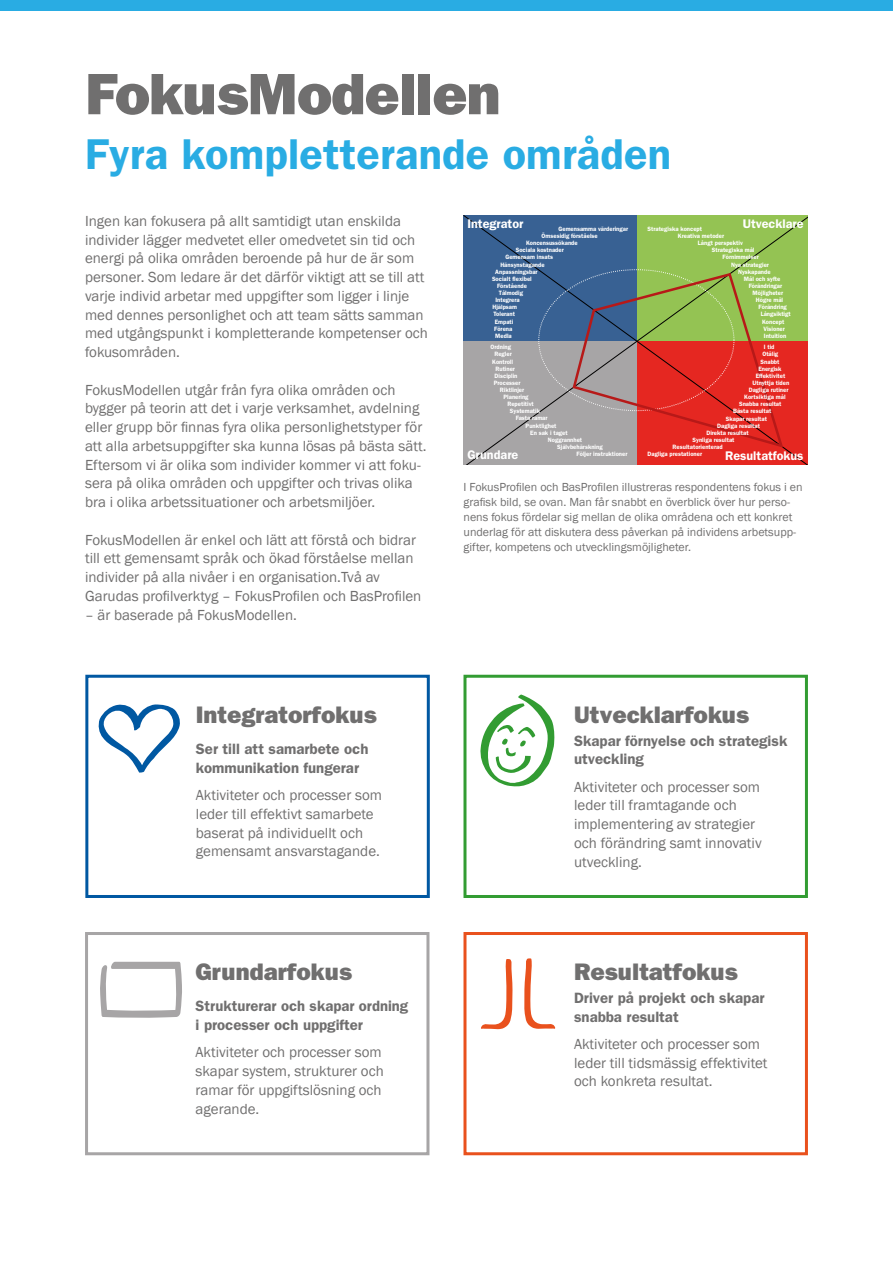
<style>
.page{position:relative;width:893px;height:1263px;background:#fff}
.page>*{position:absolute;margin:0;border:0;box-sizing:border-box;transform-origin:0 0}
.t1{font:800 58.65px "Franklin Gothic";letter-spacing:-.015em;color:#706f6f}
.t2{font:600 43.35px "Franklin Gothic";letter-spacing:.005em;color:#29ace3}
.t3{font:800 24px "Franklin Gothic";color:#706f6f}
.t4{font:15px/18.8px "Franklin Gothic";color:#706f6f}
.t5{font:600 15px/18.8px "Franklin Gothic";color:#706f6f}
.t6{font:600 12.6px "Franklin Gothic";color:#fff}
.t7{font:12px/15px "Franklin Gothic";color:#706f6f}
.t8{font:600 6.3px "Franklin Gothic";color:#fff;scale:.95 1}
</style>
<div class="page">
<div style="left:463px;top:675px;width:345px;height:223px;border:3px solid #329c32"></div>
<svg style="left:463px;top:215px;width:345px;height:249px;background:#80857c"></svg>
<svg style="left:571px;top:271px;width:214px;height:178px;background:#ad6b52"></svg>
<svg style="left:480px;top:694px;width:75px;height:93px"></svg>
<div style="left:85px;top:675px;width:345px;height:223px;border:3px solid #0058a2"></div>
<svg style="left:98px;top:704px;width:82px;height:69px"></svg>
<div style="left:463px;top:932px;width:345px;height:223px;border:3px solid #e9511d"></div>
<svg style="left:524px;top:958px;width:31px;height:71px"></svg>
<svg style="left:481px;top:959px;width:31px;height:71px"></svg>
<div style="left:85px;top:932px;width:344px;height:223px;border:3px solid #a7a5a6"></div>
<svg style="left:100px;top:962px;width:82px;height:56px"></svg>
<div style="left:0;top:0;width:893px;height:11px;background:#29ace3"></div>
<h1 class="t1" style="left:85px;top:60px;width:417px">FokusModellen</h1>
<h2 class="t2" style="left:85px;top:129px;width:587px">Fyra kompletterande områden</h2>
<p class="t4" style="left:85px;top:212px;width:344px">Ingen kan fokusera på allt samtidigt utan enskilda individer lägger medvetet eller omedvetet sin tid och energi på olika områden beroende på hur de är som personer. Som ledare är det därför viktigt att se till att varje individ arbetar med uppgifter som ligger i linje med dennes personlighet och att team sätts samman med utgångspunkt i kompletterande kompetenser och fokusområden.</p>
<p class="t4" style="left:85px;top:380px;width:343px">FokusModellen utgår från fyra olika områden och bygger på teorin att det i varje verksamhet, avdelning eller grupp bör finnas fyra olika personlighetstyper för att alla arbetsuppgifter ska kunna lösas på bästa sätt.<br>Eftersom vi är olika som individer kommer vi att foku&shy;sera på olika områden och uppgifter och trivas olika bra i olika arbetssituationer och arbetsmiljöer.</p>
<p class="t4" style="left:85px;top:530px;width:338px">FokusModellen är enkel och lätt att förstå och bidrar till ett gemensamt språk och ökad förståelse mellan individer på alla nivåer i en organisation.Två av Garudas profilverktyg – FokusProfilen och BasProfilen</p>
<p class="t4" style="left:85px;top:605px;width:213px">– är baserade på FokusModellen.</p>
<p class="t6" style="left:467px;top:217px;width:58px">Integrator</p>
<p class="t6" style="left:743px;top:217px;width:62px">Utvecklare</p>
<p class="t8" style="left:559px;top:225px;width:75px">Gemensamma värderingar</p>
<p class="t8" style="left:648px;top:225px;width:59px">Strategiska koncept</p>
<p class="t8" style="left:678px;top:232px;width:50px">Kreativa metoder</p>
<p class="t8" style="left:698px;top:239px;width:49px">Långt perspektiv</p>
<p class="t8" style="left:712px;top:246px;width:46px">Strategiska mål</p>
<p class="t8" style="left:723px;top:253px;width:40px">Förnimmelser</p>
<p class="t8" style="left:731px;top:261px;width:41px">Nya strategier</p>
<p class="t8" style="left:738px;top:268px;width:36px">Nyskapande</p>
<p class="t8" style="left:744px;top:275px;width:40px">Mål och syfte</p>
<p class="t8" style="left:749px;top:282px;width:37px">Förändringar</p>
<p class="t8" style="left:753px;top:289px;width:34px">Möjligheter</p>
<p class="t8" style="left:756px;top:296px;width:30px">Högre mål</p>
<p class="t8" style="left:759px;top:303px;width:31px">Förändring</p>
<p class="t8" style="left:761px;top:310px;width:33px">Långsiktigt</p>
<p class="t8" style="left:762px;top:318px;width:25px">Koncept</p>
<p class="t8" style="left:763px;top:325px;width:24px">Visioner</p>
<p class="t8" style="left:764px;top:332px;width:25px">Intuition</p>
<p class="t8" style="left:764px;top:343px;width:13px">I tid</p>
<p class="t8" style="left:762px;top:350px;width:18px">Otålig</p>
<p class="t8" style="left:761px;top:358px;width:21px">Snabbt</p>
<p class="t8" style="left:758px;top:365px;width:26px">Energisk</p>
<p class="t8" style="left:756px;top:372px;width:33px">Effektivitet</p>
<p class="t8" style="left:752px;top:379px;width:40px">Utnyttja tiden</p>
<p class="t8" style="left:749px;top:386px;width:43px">Dagliga rutiner</p>
<p class="t8" style="left:744px;top:393px;width:45px">Kortsiktiga mål</p>
<p class="t8" style="left:739px;top:400px;width:46px">Snabba resultat</p>
<p class="t8" style="left:733px;top:407px;width:42px">Bästa resultat</p>
<p class="t8" style="left:726px;top:415px;width:45px">Skapar resultat</p>
<p class="t8" style="left:717px;top:422px;width:47px">Dagliga resultat</p>
<p class="t8" style="left:706px;top:429px;width:46px">Direkta resultat</p>
<p class="t8" style="left:693px;top:436px;width:46px">Synliga resultat</p>
<p class="t8" style="left:673px;top:443px;width:54px">Resultatorienterad</p>
<p class="t8" style="left:648px;top:450px;width:59px">Dagliga prestationer</p>
<p class="t8" style="left:542px;top:232px;width:61px">Ömsesidig förståelse</p>
<p class="t8" style="left:526px;top:239px;width:56px">Koncensussökande</p>
<p class="t8" style="left:516px;top:246px;width:52px">Sociala kostnader</p>
<p class="t8" style="left:505px;top:254px;width:52px">Gemensam insats</p>
<p class="t8" style="left:500px;top:261px;width:48px">Hänsynstagande</p>
<p class="t8" style="left:495px;top:268px;width:46px">Anpassningsbar</p>
<p class="t8" style="left:492px;top:275px;width:43px">Socialt flexibel</p>
<p class="t8" style="left:497px;top:282px;width:33px">Förstående</p>
<p class="t8" style="left:499px;top:289px;width:27px">Tålmodig</p>
<p class="t8" style="left:495px;top:296px;width:27px">Integrera</p>
<p class="t8" style="left:492px;top:303px;width:27px">Hjälpsam</p>
<p class="t8" style="left:493px;top:311px;width:24px">Tolerant</p>
<p class="t8" style="left:495px;top:318px;width:21px">Empati</p>
<p class="t8" style="left:494px;top:325px;width:21px">Förena</p>
<p class="t8" style="left:495px;top:332px;width:19px">Medla</p>
<p class="t8" style="left:491px;top:343px;width:23px">Ordning</p>
<p class="t8" style="left:494px;top:350px;width:20px">Regler</p>
<p class="t8" style="left:492px;top:358px;width:23px">Kontroll</p>
<p class="t8" style="left:495px;top:365px;width:22px">Rutiner</p>
<p class="t8" style="left:495px;top:372px;width:26px">Disciplin</p>
<p class="t8" style="left:494px;top:379px;width:30px">Processer</p>
<p class="t8" style="left:500px;top:386px;width:27px">Riktlinjer</p>
<p class="t8" style="left:504px;top:393px;width:28px">Planering</p>
<p class="t8" style="left:507px;top:400px;width:29px">Repetitivt</p>
<p class="t8" style="left:510px;top:407px;width:33px">Systematik</p>
<p class="t8" style="left:516px;top:415px;width:35px">Fasta ramar</p>
<p class="t8" style="left:526px;top:422px;width:34px">Punktlighet</p>
<p class="t8" style="left:530px;top:429px;width:41px">En sak i taget</p>
<p class="t8" style="left:548px;top:436px;width:38px">Noggrannhet</p>
<p class="t8" style="left:557px;top:443px;width:49px">Självbehärskning</p>
<p class="t8" style="left:577px;top:450px;width:55px">Följer instruktioner</p>
<p class="t6" style="left:467px;top:448px;width:53px">Grundare</p>
<p class="t6" style="left:725px;top:448px;width:80px">Resultatfokus</p>
<p class="t7" style="left:463px;top:479px;width:341px">I FokusProfilen och BasProfilen illustreras respondentens fokus i en grafisk bild, se ovan. Man får snabbt en överblick över hur perso&shy;nens fokus fördelar sig mellan de olika områdena och ett konkret underlag för att diskutera dess påverkan på individens arbetsupp&shy;gifter, kompetens och utvecklingsmöjligheter.</p>
<h3 class="t3" style="left:196px;top:700px;width:182px">Integratorfokus</h3>
<p class="t5" style="left:196px;top:739px;width:174px">Ser till att samarbete och kommunikation fungerar</p>
<p class="t4" style="left:196px;top:786px;width:188px">Aktiviteter och processer som leder till effektivt samarbete baserat på individuellt och gemensamt ansvarstagande.</p>
<h3 class="t3" style="left:196px;top:957px;width:158px">Grundarfokus</h3>
<p class="t5" style="left:196px;top:997px;width:214px">Strukturerar och skapar ordning i processer och uppgifter</p>
<p class="t4" style="left:196px;top:1043px;width:190px">Aktiviteter och processer som skapar system, strukturer och ramar för uppgiftslösning och agerande.</p>
<h3 class="t3" style="left:574px;top:700px;width:177px">Utvecklarfokus</h3>
<p class="t5" style="left:574px;top:731px;width:215px">Skapar förnyelse och strategisk utveckling</p>
<p class="t4" style="left:574px;top:777px;width:189px">Aktiviteter och processer som leder till framtagande och implementering av strategier och förändring samt innovativ utveckling.</p>
<h3 class="t3" style="left:574px;top:957px;width:165px">Resultatfokus</h3>
<p class="t5" style="left:574px;top:988px;width:192px">Driver på projekt och skapar snabba resultat</p>
<p class="t4" style="left:574px;top:1035px;width:195px">Aktiviteter och processer som leder till tidsmässig effektivitet och konkreta resultat.</p>
</div>
